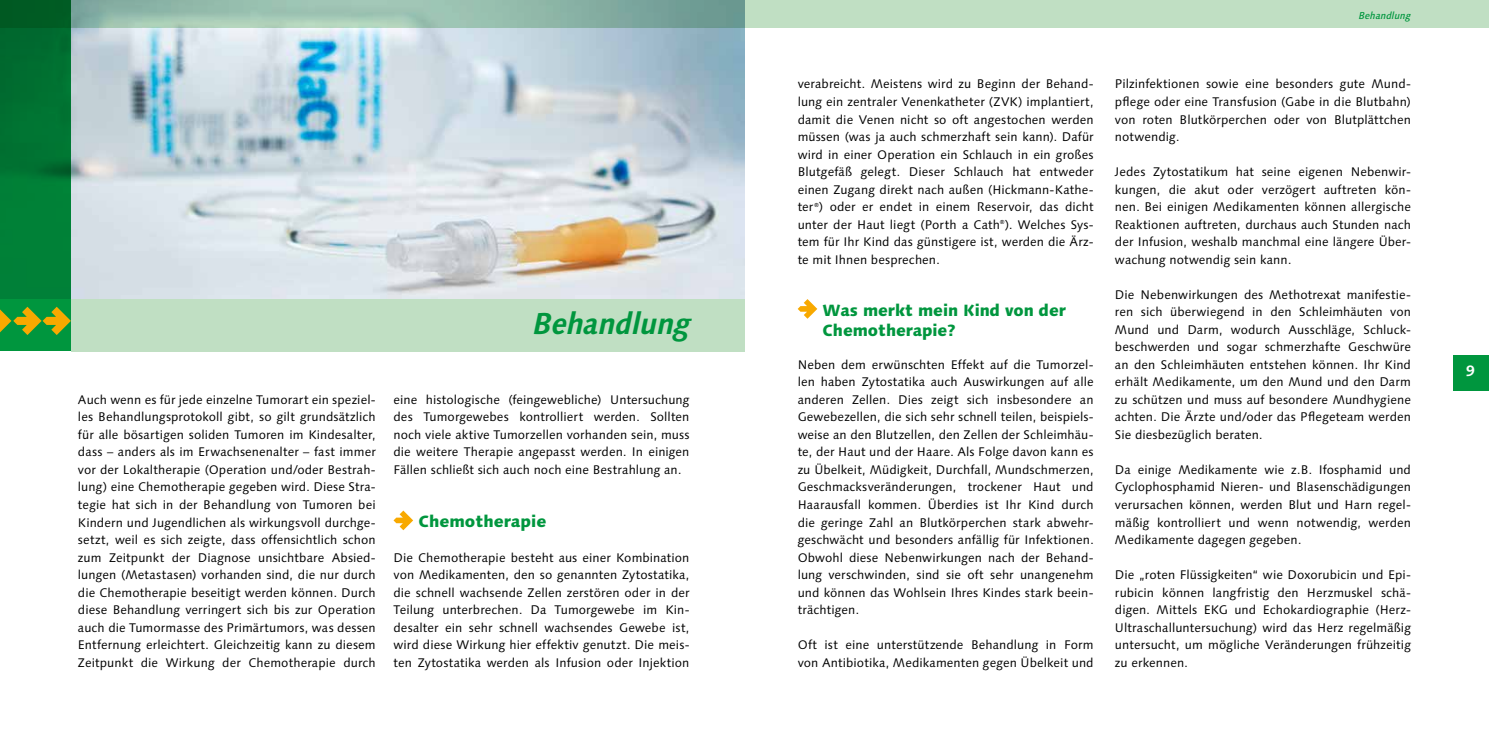
<style>
.page{position:relative;width:1489px;height:745px;background:#fff}
.page>*{position:absolute;margin:0;border:0;box-sizing:border-box;transform-origin:0 0}
.t1{font:italic 700 30px "Linotype Syntax Os F";letter-spacing:-.015em;color:#00963e}
.t2{font:800 16.25px/19.5px "Linotype Syntax";letter-spacing:-.005em;color:#00963e}
.t3{font:700 15px "Linotype Syntax";color:#fff}
.t4{font:12.5px/17.5px "Linotype Syntax";letter-spacing:.005em;color:#000;text-align:justify}
.t5{font:italic 500 10px "Linotype Syntax";color:#00963e}
</style>
<div class="page">
<img style="left:71px;top:27px;width:673px;height:271px">
<div style="left:71px;top:298px;width:673px;height:53px;background:#c0dfc3"></div>
<svg style="left:0;top:27px;width:71px;height:324px;background:#007934"></svg>
<svg style="left:0;top:306px;width:71px;height:29px;background:#659d24"></svg>
<div style="left:1453px;top:354px;width:35px;height:36px;background:#00963e"></div>
<svg style="left:0;top:0;width:1488px;height:27px;background:#a1c7af"></svg>
<svg style="left:393px;top:510px;width:20px;height:20px"></svg>
<svg style="left:797px;top:299px;width:20px;height:19px"></svg>
<h1 class="t1" style="left:533px;top:305px;width:160px">Behandlung</h1>
<p class="t4" style="left:78px;top:390px;width:299px">Auch wenn es für jede einzelne Tumorart ein speziel&shy;les Behandlungsprotokoll gibt, so gilt grundsätzlich für alle bösartigen soliden Tumoren im Kindesalter, dass – anders als im Erwachsenenalter – fast immer vor der Lokaltherapie (Operation und/oder Bestrah&shy;lung) eine Chemotherapie gegeben wird. Diese Stra&shy;tegie hat sich in der Behandlung von Tumoren bei Kindern und Jugendlichen als wirkungsvoll durchge&shy;setzt, weil es sich zeigte, dass offensichtlich schon zum Zeitpunkt der Diagnose unsichtbare Absied&shy;lungen (Metastasen) vorhanden sind, die nur durch die Chemotherapie beseitigt werden können. Durch diese Behandlung verringert sich bis zur Operation auch die Tumormasse des Primärtumors, was dessen Entfernung erleichtert. Gleichzeitig kann zu diesem Zeitpunkt die Wirkung der Chemotherapie durch</p>
<p class="t4" style="left:393px;top:390px;width:297px">eine histologische (feingewebliche) Untersuchung des Tumorgewebes kontrolliert werden. Sollten noch viele aktive Tumorzellen vorhanden sein, muss die weitere Therapie angepasst werden. In einigen Fällen schließt sich auch noch eine Bestrahlung an.</p>
<h2 class="t2" style="left:418px;top:510px;width:129px">Chemotherapie</h2>
<p class="t4" style="left:393px;top:548px;width:297px">Die Chemotherapie besteht aus einer Kombination von Medikamenten, den so genannten Zytostatika, die schnell wachsende Zellen zerstören oder in der Teilung unterbrechen. Da Tumorgewebe im Kin&shy;desalter ein sehr schnell wachsendes Gewebe ist, wird diese Wirkung hier effektiv genutzt. Die meis&shy;ten Zytostatika werden als Infusion oder Injektion</p>
<p class="t5" style="left:1358px;top:9px;width:54px">Behandlung</p>
<p class="t4" style="left:797px;top:75px;width:297px">verabreicht. Meistens wird zu Beginn der Behand&shy;lung ein zentraler Venenkatheter (ZVK) implantiert, damit die Venen nicht so oft angestochen werden müssen (was ja auch schmerzhaft sein kann). Dafür wird in einer Operation ein Schlauch in ein großes Blutgefäß gelegt. Dieser Schlauch hat entweder einen Zugang direkt nach außen (Hickmann-Kathe&shy;ter<sup>®</sup>) oder er endet in einem Reservoir, das dicht unter der Haut liegt (Porth a Cath<sup>®</sup>). Welches Sys&shy;tem für Ihr Kind das günstigere ist, werden die Ärz&shy;te mit Ihnen besprechen.</p>
<h2 class="t2" style="left:822px;top:300px;width:245px">Was merkt mein Kind von der<br>Chemotherapie?</h2>
<p class="t4" style="left:797px;top:355px;width:297px">Neben dem erwünschten Effekt auf die Tumorzel&shy;len haben Zytostatika auch Auswirkungen auf alle anderen Zellen. Dies zeigt sich insbesondere an Gewebezellen, die sich sehr schnell teilen, beispiels&shy;weise an den Blutzellen, den Zellen der Schleimhäu&shy;te, der Haut und der Haare. Als Folge davon kann es zu Übelkeit, Müdigkeit, Durchfall, Mundschmerzen, Geschmacksveränderungen, trockener Haut und Haarausfall kommen. Überdies ist Ihr Kind durch die geringe Zahl an Blutkörperchen stark abwehr&shy;geschwächt und besonders anfällig für Infektionen.<br>Obwohl diese Nebenwirkungen nach der Behand&shy;lung verschwinden, sind sie oft sehr unangenehm und können das Wohlsein Ihres Kindes stark beein&shy;trächtigen.</p>
<p class="t4" style="left:797px;top:635px;width:297px">Oft ist eine unterstützende Behandlung in Form von Antibiotika, Medikamenten gegen Übelkeit und</p>
<p class="t4" style="left:1114px;top:75px;width:297px">Pilzinfektionen sowie eine besonders gute Mund&shy;pflege oder eine Transfusion (Gabe in die Blutbahn) von roten Blutkörperchen oder von Blutplättchen notwendig.</p>
<p class="t4" style="left:1114px;top:163px;width:297px">Jedes Zytostatikum hat seine eigenen Nebenwir&shy;kungen, die akut oder verzögert auftreten kön&shy;nen. Bei einigen Medikamenten können allergische Reaktionen auftreten, durchaus auch Stunden nach der Infusion, weshalb manchmal eine längere Über&shy;wachung notwendig sein kann.</p>
<p class="t4" style="left:1114px;top:285px;width:297px">Die Nebenwirkungen des Methotrexat manifestie&shy;ren sich überwiegend in den Schleimhäuten von Mund und Darm, wodurch Ausschläge, Schluck&shy;beschwerden und sogar schmerzhafte Geschwüre an den Schleimhäuten entstehen können. Ihr Kind erhält Medikamente, um den Mund und den Darm zu schützen und muss auf besondere Mundhygiene achten. Die Ärzte und/oder das Pflegeteam werden Sie diesbezüglich beraten.</p>
<p class="t4" style="left:1114px;top:460px;width:297px">Da einige Medikamente wie z.B. Ifosphamid und Cyclophosphamid Nieren- und Blasenschädigungen verursachen können, werden Blut und Harn regel&shy;mäßig kontrolliert und wenn notwendig, werden Medikamente dagegen gegeben.</p>
<p class="t4" style="left:1114px;top:565px;width:297px">Die „roten Flüssigkeiten“ wie Doxorubicin und Epi&shy;rubicin können langfristig den Herzmuskel schä&shy;digen. Mittels EKG und Echokardiographie (Herz-Ultraschalluntersuchung) wird das Herz regelmäßig untersucht, um mögliche Veränderungen frühzeitig zu erkennen.</p>
<p class="t3" style="left:1465px;top:361px;width:10px">9</p>
</div>
